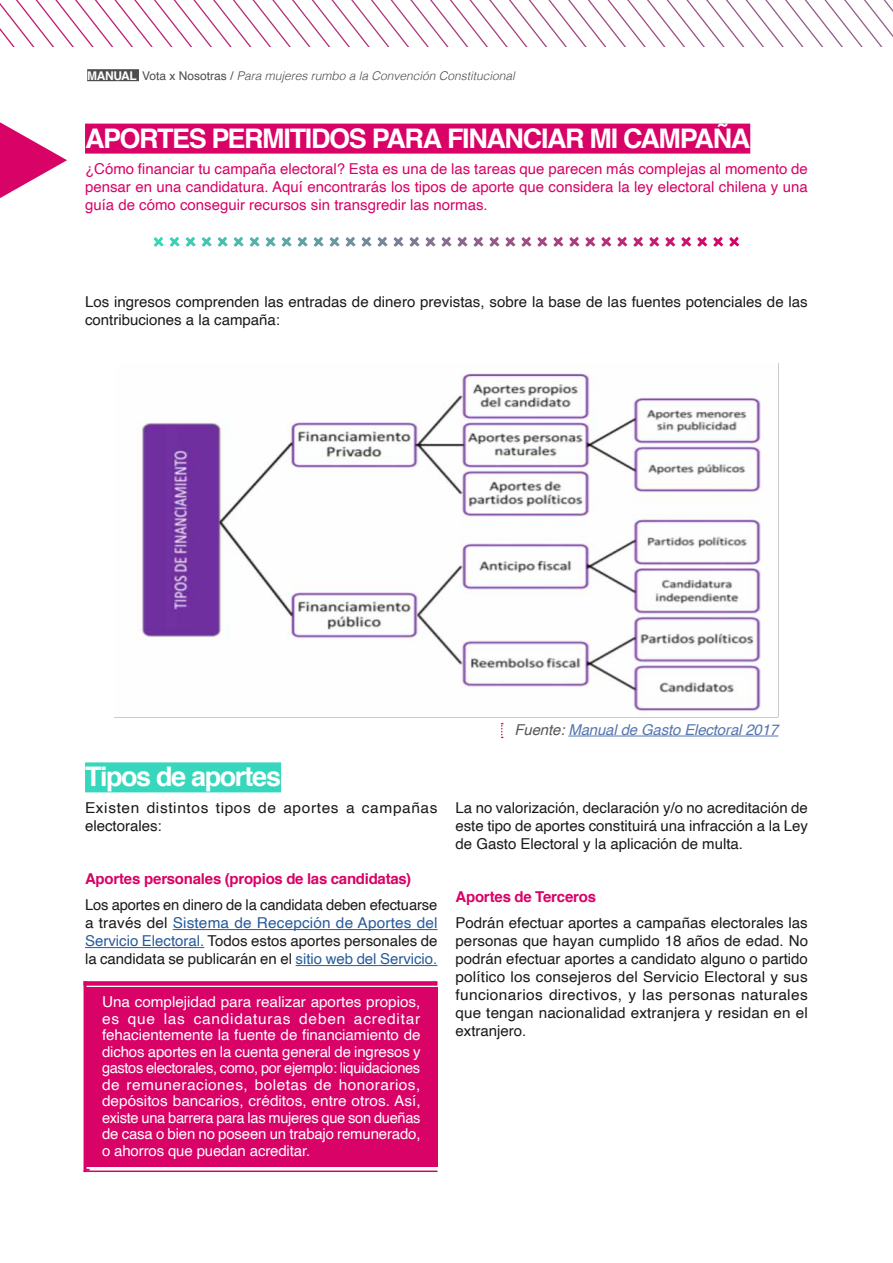
<style>
.page{position:relative;width:893px;height:1263px;background:#fff}
.page>*{position:absolute;margin:0;border:0;box-sizing:border-box;transform-origin:0 0}
.t1{font:700 27px "Helvetica";letter-spacing:-.05em;color:#fff}
.t2{font:15px/18px "Helvetica";color:#1a1a1a;text-align:justify}
.t3{font:15px/16.5px "Helvetica";letter-spacing:-.01em;color:#fff;text-align:justify}
.t4{font:15px/18px "Helvetica";color:#d90267;text-align:justify}
.t5{font:700 15px "Helvetica";letter-spacing:-.015em;color:#d90267}
.t6{font:15px/18px "Helvetica";letter-spacing:.04em;color:#1a1a1a}
.t7{font:italic 15px "Helvetica";letter-spacing:-.01em;color:#5576af}
.t8{font:italic 300 12px "Helvetica";color:#4d4d4d}
.s1{font-weight:700;font-style:normal;color:#fff}
.s2{font-weight:400;font-style:normal}
.s3{color:#275b9b}
.s4{color:#575756}
</style>
<div class="page">
<svg style="left:0;top:0;width:893px;height:47px"></svg>
<div style="left:87px;top:69px;width:52px;height:12px;background:#4d4d4d"></div>
<svg style="left:0;top:122px;width:67px;height:76px"></svg>
<div style="left:85px;top:124px;width:665px;height:30px;background:#d90267"></div>
<svg style="left:154px;top:237px;width:586px;height:10px"></svg>
<img style="left:137px;top:373px;width:624px;height:338px">
<svg style="left:501px;top:723px;width:2px;height:15px"></svg>
<hr style="left:568px;top:736px;width:210px;height:1px;background:#5576af">
<div style="left:85px;top:762px;width:196px;height:30px;background:#36d7bd"></div>
<hr style="left:173px;top:929px;width:264px;height:1px;background:#275b9b">
<hr style="left:85px;top:947px;width:119px;height:1px;background:#275b9b">
<hr style="left:296px;top:965px;width:141px;height:1px;background:#275b9b">
<div style="left:85px;top:988px;width:352px;height:179px;background:#d90267"></div>
<hr style="left:84px;top:981px;width:3px;height:191px;background:#d90267">
<div style="left:84px;top:981px;width:353px;height:5px;background:#d90267"></div>
<hr style="left:84px;top:1170px;width:353px;height:2px;background:#d90267">
<p class="t8" style="left:87px;top:65px;width:429px"><span class="s1">MANUAL</span> <span class="s2">Vota x Nosotras /</span> Para mujeres rumbo a la Convención Constitucional</p>
<h1 class="t1" style="left:85px;top:116px;width:667px">APORTES PERMITIDOS PARA FINANCIAR MI CAMPAÑA</h1>
<p class="t4" style="left:85px;top:160px;width:724px">¿Cómo financiar tu campaña electoral? Esta es una de las tareas que parecen más complejas al momento de pensar en una candidatura. Aquí encontrarás los tipos de aporte que considera la ley electoral chilena y una guía de cómo conseguir recursos sin transgredir las normas.</p>
<p class="t2" style="left:85px;top:293px;width:724px">Los ingresos comprenden las entradas de dinero previstas, sobre la base de las fuentes potenciales de las contribuciones a la campaña:</p>
<h1 class="t1" style="left:85px;top:755px;width:198px">Tipos de aportes</h1>
<p class="t6" style="left:85px;top:799px;width:354px">Existen distintos tipos de aportes a campañas electorales:</p>
<p class="t5" style="left:85px;top:866px;width:328px">Aportes personales (propios de las candidatas)</p>
<p class="t2" style="left:85px;top:897px;width:354px">Los aportes en dinero de la candidata deben efectuarse a través del <span class="s3">Sistema de Recepción de Aportes del Servicio Electoral.</span> Todos estos aportes personales de la candidata se publicarán en el <span class="s3">sitio web del Servicio.</span></p>
<p class="t3" style="left:102px;top:994px;width:320px">Una complejidad para realizar aportes propios, es que las candidaturas deben acreditar fehacientemente la fuente de financiamiento de dichos aportes en la cuenta general de ingresos y gastos electorales, como, por ejemplo: liquidaciones de remuneraciones, boletas de honorarios, depósitos bancarios, créditos, entre otros. Así, existe una barrera para las mujeres que son dueñas de casa o bien no poseen un trabajo remunerado, o ahorros que puedan acreditar.</p>
<p class="t5" style="left:85px;top:1156px;width:6px">-</p>
<p class="t7" style="left:514px;top:718px;width:265px"><span class="s4">Fuente:</span> Manual de Gasto Electoral 2017</p>
<p class="t2" style="left:455px;top:799px;width:354px">La no valorización, declaración y/o no acreditación de este tipo de aportes constituirá una infracción a la Ley de Gasto Electoral y la aplicación de multa.</p>
<p class="t5" style="left:455px;top:884px;width:142px">Aportes de Terceros</p>
<p class="t2" style="left:455px;top:914px;width:354px">Podrán efectuar aportes a campañas electorales las personas que hayan cumplido 18 años de edad. No podrán efectuar aportes a candidato alguno o partido político los consejeros del Servicio Electoral y sus funcionarios directivos, y las personas naturales que tengan nacionalidad extranjera y residan en el extranjero.</p>
</div>
